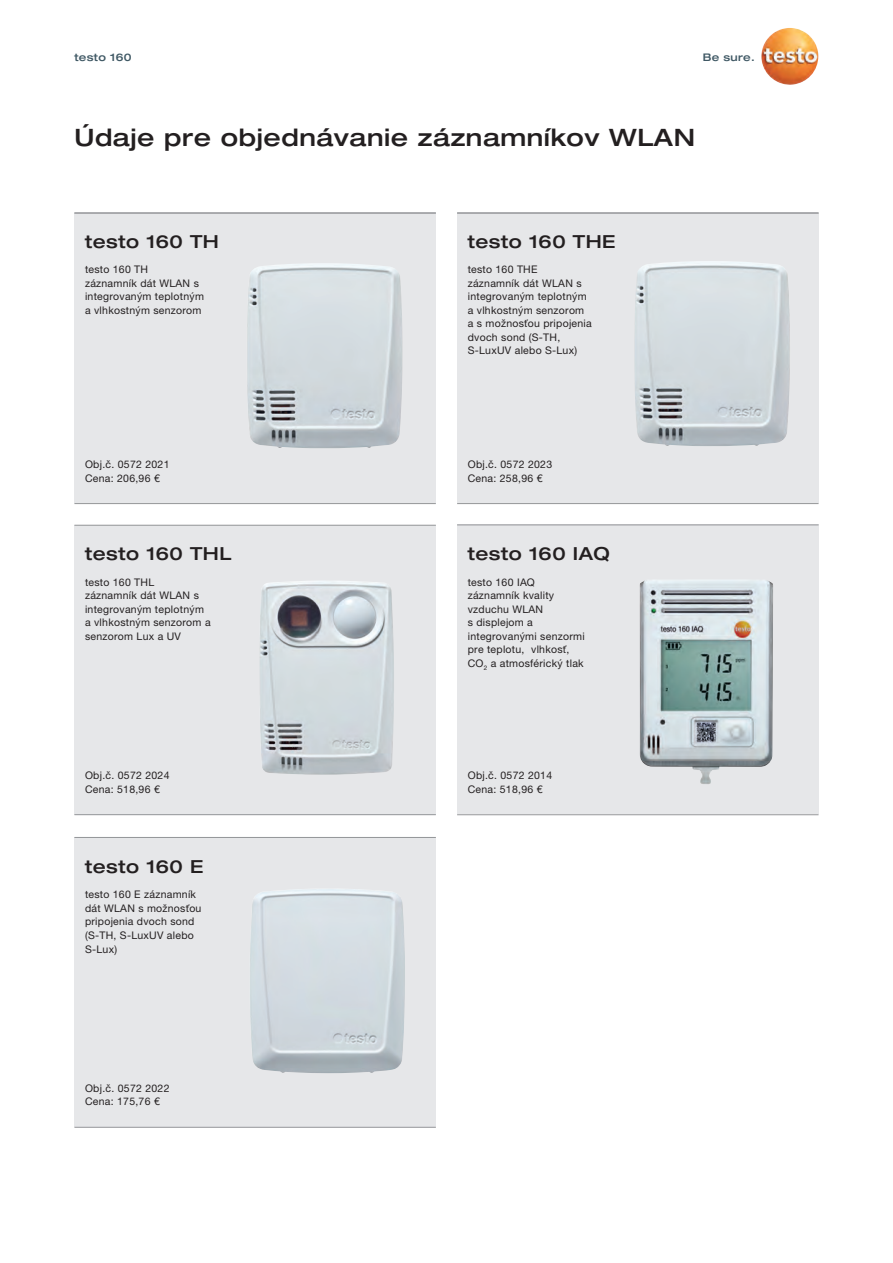
<style>
.page{position:relative;width:893px;height:1263px;background:#fff}
.page>*{position:absolute;margin:0;border:0;box-sizing:border-box;transform-origin:0 0}
.t1{font:500 expanded 24px "Helvetica Neue LTW1 G";letter-spacing:.025em;color:#231f20}
.t2{font:500 expanded 18px "Helvetica Neue LTW1 G";letter-spacing:.025em;color:#231f20}
.t3{font:10.5px/13.5px "Helvetica Neue LTW1 G";letter-spacing:.025em;color:#231f20}
.t4{font:500 expanded 10.5px "Helvetica Neue LTW1 G";letter-spacing:.025em;color:#3f5864}
</style>
<div class="page">
<img style="left:761px;top:28px;width:57px;height:57px">
<div style="left:74px;top:213px;width:362px;height:290px;background:#e6e7e9"></div>
<div style="left:74px;top:525px;width:362px;height:289px;background:#e6e7e9"></div>
<div style="left:457px;top:213px;width:362px;height:290px;background:#e6e7e9"></div>
<hr style="left:74px;top:525px;width:362px;height:1px;background:#939598">
<hr style="left:74px;top:213px;width:362px;height:1px;background:#939598">
<hr style="left:457px;top:213px;width:362px;height:1px;background:#939598">
<hr style="left:74px;top:814px;width:362px;height:1px;background:#939598">
<hr style="left:457px;top:503px;width:362px;height:1px;background:#939598">
<img style="left:247px;top:263px;width:156px;height:185px">
<img style="left:634px;top:261px;width:156px;height:185px">
<img style="left:260px;top:581px;width:134px;height:194px">
<hr style="left:74px;top:503px;width:362px;height:1px;background:#939598">
<div style="left:457px;top:524px;width:362px;height:290px;background:#e6e7e9"></div>
<hr style="left:457px;top:524px;width:362px;height:1px;background:#939598">
<hr style="left:457px;top:814px;width:362px;height:1px;background:#939598">
<img style="left:640px;top:580px;width:133px;height:204px">
<div style="left:74px;top:838px;width:362px;height:289px;background:#e6e7e9"></div>
<hr style="left:74px;top:837px;width:362px;height:1px;background:#939598">
<hr style="left:74px;top:1127px;width:362px;height:1px;background:#939598">
<img style="left:250px;top:889px;width:155px;height:185px">
<p class="t4" style="left:74px;top:51px;width:59px">testo 160</p>
<p class="t4" style="left:703px;top:51px;width:54px">Be sure.</p>
<h1 class="t1" style="left:74px;top:122px;width:622px">Údaje pre objednávanie záznamníkov WLAN</h1>
<h2 class="t2" style="left:85px;top:230px;width:135px">testo 160 TH</h2>
<p class="t3" style="left:85px;top:263px;width:120px">testo 160 TH<br>záznamník dát WLAN s integrovaným teplotným a vlhkostným senzorom</p>
<p class="t3" style="left:85px;top:458px;width:86px">Obj.č. 0572 2021<br>Cena: 206,96 €</p>
<h2 class="t2" style="left:85px;top:542px;width:148px">testo 160 THL</h2>
<p class="t3" style="left:85px;top:575px;width:127px">testo 160 THL<br>záznamník dát WLAN s integrovaným teplotným a vlhkostným senzorom a senzorom Lux a UV</p>
<p class="t3" style="left:85px;top:769px;width:86px">Obj.č. 0572 2024<br>Cena: 518,96 €</p>
<h2 class="t2" style="left:85px;top:855px;width:120px">testo 160 E</h2>
<p class="t3" style="left:85px;top:888px;width:118px">testo 160 E záznamník dát WLAN s možnosťou pripojenia dvoch sond (S-TH, S-LuxUV alebo<br>S-Lux)</p>
<p class="t3" style="left:85px;top:1081px;width:86px">Obj.č. 0572 2022<br>Cena: 175,76 €</p>
<h2 class="t2" style="left:468px;top:230px;width:149px">testo 160 THE</h2>
<p class="t3" style="left:468px;top:263px;width:126px">testo 160 THE záznamník dát WLAN s integrovaným teplotným a vlhkostným senzorom a s možnosťou pripojenia dvoch sond (S-TH,<br>S-LuxUV alebo S-Lux)</p>
<p class="t3" style="left:468px;top:458px;width:86px">Obj.č. 0572 2023<br>Cena: 258,96 €</p>
<h2 class="t2" style="left:468px;top:542px;width:143px">testo 160 IAQ</h2>
<p class="t3" style="left:468px;top:575px;width:118px">testo 160 IAQ záznamník kvality vzduchu WLAN<br>s displejom a integrovanými senzormi pre teplotu, vlhkosť,<br>CO<sub>2</sub> a atmosférický tlak</p>
<p class="t3" style="left:468px;top:769px;width:86px">Obj.č. 0572 2014<br>Cena: 518,96 €</p>
</div>
